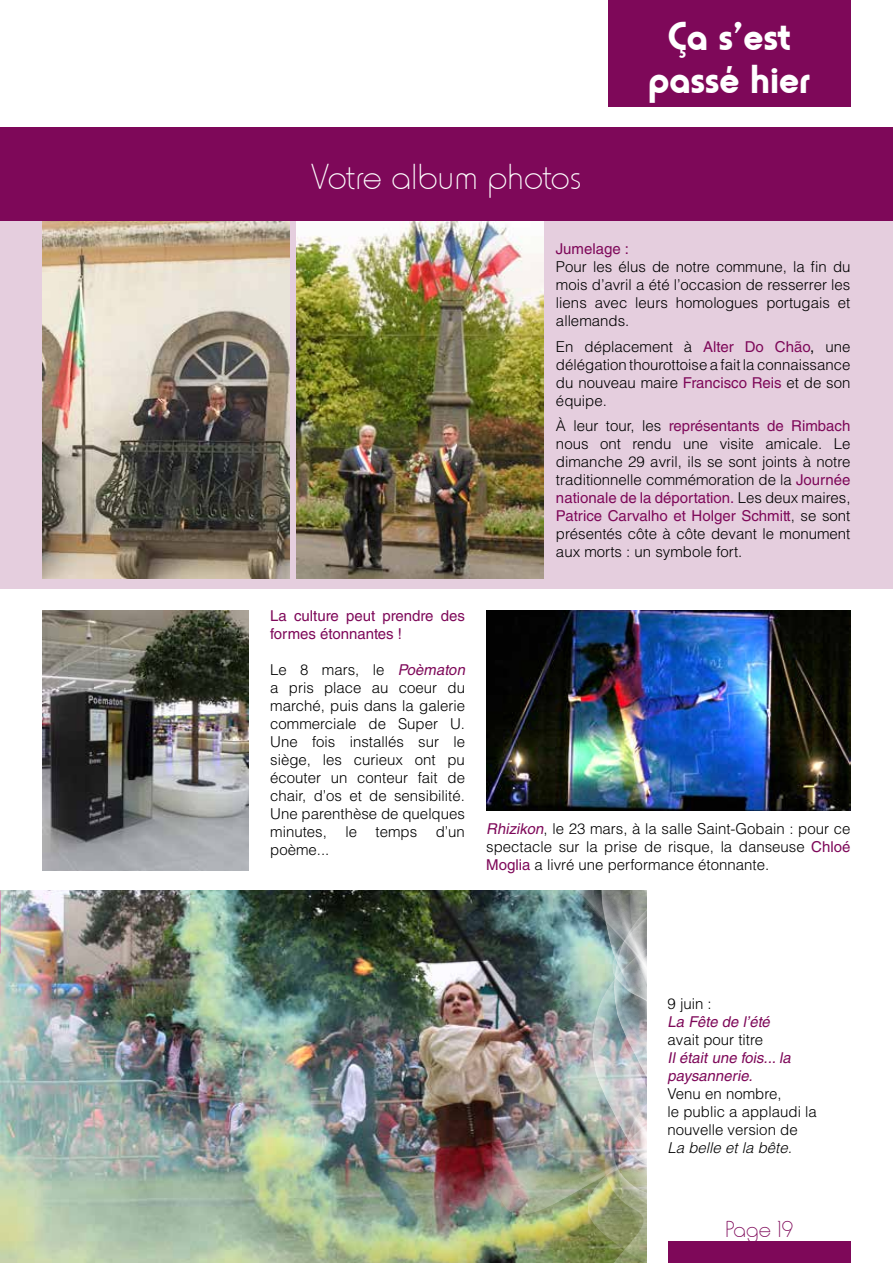
<style>
.page{position:relative;width:893px;height:1263px;background:#fff}
.page>*{position:absolute;margin:0;border:0;box-sizing:border-box;transform-origin:0 0}
.t1{font:700 42px/42px "Horatio D";color:#fff;text-align:center}
.t2{font:37.5px "Horatio D Ligh";color:#fff}
.t3{font:24px "Horatio D Ligh";letter-spacing:-.005em;color:#7e0859}
.t4{font:300 15px/18px "Helvetica LT Std";color:#000;text-align:justify}
.t5{font:15px/18px "Helvetica LT Std";color:#7e0859}
.t6{font:italic 15px/18px "Helvetica LT Std";color:#7e0859}
.t7{font:italic 300 15px "Helvetica LT Std";color:#000}
.s1{font-weight:400;font-style:italic;color:#7e0859}
.s2{font-weight:400;color:#7e0859}
.s3{font-weight:400}
</style>
<div class="page">
<img style="left:0;top:890px;width:561px;height:373px">
<img style="left:491px;top:890px;width:70px;height:334px">
<img style="left:561px;top:890px;width:183px;height:373px">
<div style="left:668px;top:1242px;width:182px;height:21px;background:#7e0859"></div>
<div style="left:0;top:128px;width:893px;height:93px;background:#7e0859"></div>
<div style="left:0;top:221px;width:893px;height:368px;background:#e5cede"></div>
<div style="left:608px;top:0;width:242px;height:106px;background:#7e0859"></div>
<img style="left:43px;top:221px;width:246px;height:357px">
<img style="left:297px;top:221px;width:246px;height:357px">
<img style="left:43px;top:610px;width:206px;height:260px">
<img style="left:486px;top:610px;width:364px;height:200px">
<h2 class="t2" style="left:311px;top:156px;width:272px">Votre album photos</h2>
<h1 class="t1" style="left:648px;top:16px;width:164px">Ça s’est passé hier</h1>
<p class="t5" style="left:270px;top:607px;width:196px">La culture peut prendre des formes étonnantes !</p>
<p class="t4" style="left:270px;top:660px;width:199px;text-align:left">L e 8 m a r s , l e <span class="s1">Poèmaton </span>a pris place au coeur du marché, puis dans la galerie commerciale de Super U.<br>Une fois installés sur le siège, les curieux ont pu écouter un conteur fait de chair, d’os et de sensibilité.<br>Une parenthèse de quelques minutes, le temps d’un poème...</p>
<p class="t5" style="left:556px;top:240px;width:75px">Jumelage :</p>
<p class="t4" style="left:556px;top:258px;width:296px">Pour les élus de notre commune, la fin du mois d’avril a été l’occasion de resserrer les liens avec leurs homologues portugais et allemands.</p>
<p class="t4" style="left:556px;top:337px;width:296px">En déplacement à <span class="s2">Alter Do Chão</span><span class="s3">,</span> une délégation thourottoise a fait la connaissance du nouveau maire <span class="s2">Francisco Reis</span> et de son équipe.</p>
<p class="t4" style="left:556px;top:417px;width:296px">À leur tour, les <span class="s2">représentants de Rimbach </span>nous ont rendu une visite amicale. Le dimanche 29 avril, ils se sont joints à notre traditionnelle commémoration de la <span class="s2">Journée nationale de la déportation.</span> Les deux maires, <span class="s2">Patrice Carvalho et Holger Schmitt</span>, se sont présentés côte à côte devant le monument aux morts : un symbole fort.</p>
<p class="t4" style="left:486px;top:819px;width:366px"><span class="s1">Rhizikon</span>, le 23 mars, à la salle Saint-Gobain : pour ce spectacle sur la prise de risque, la danseuse <span class="s2">Chloé Moglia</span> a livré une performance étonnante.</p>
<p class="t4" style="left:668px;top:995px;width:46px">9 juin :</p>
<p class="t6" style="left:668px;top:1013px;width:107px">La Fête de l’été</p>
<p class="t4" style="left:668px;top:1031px;width:97px">avait pour titre</p>
<p class="t6" style="left:668px;top:1049px;width:128px">Il était une fois...la paysannerie.</p>
<p class="t4" style="left:668px;top:1085px;width:151px;text-align:left">Venu en nombre,<br>le public a applaudi la nouvelle version de</p>
<p class="t7" style="left:668px;top:1139px;width:126px">La belle et la bête.</p>
<h3 class="t3" style="left:725px;top:1216px;width:70px">Page 19</h3>
</div>
